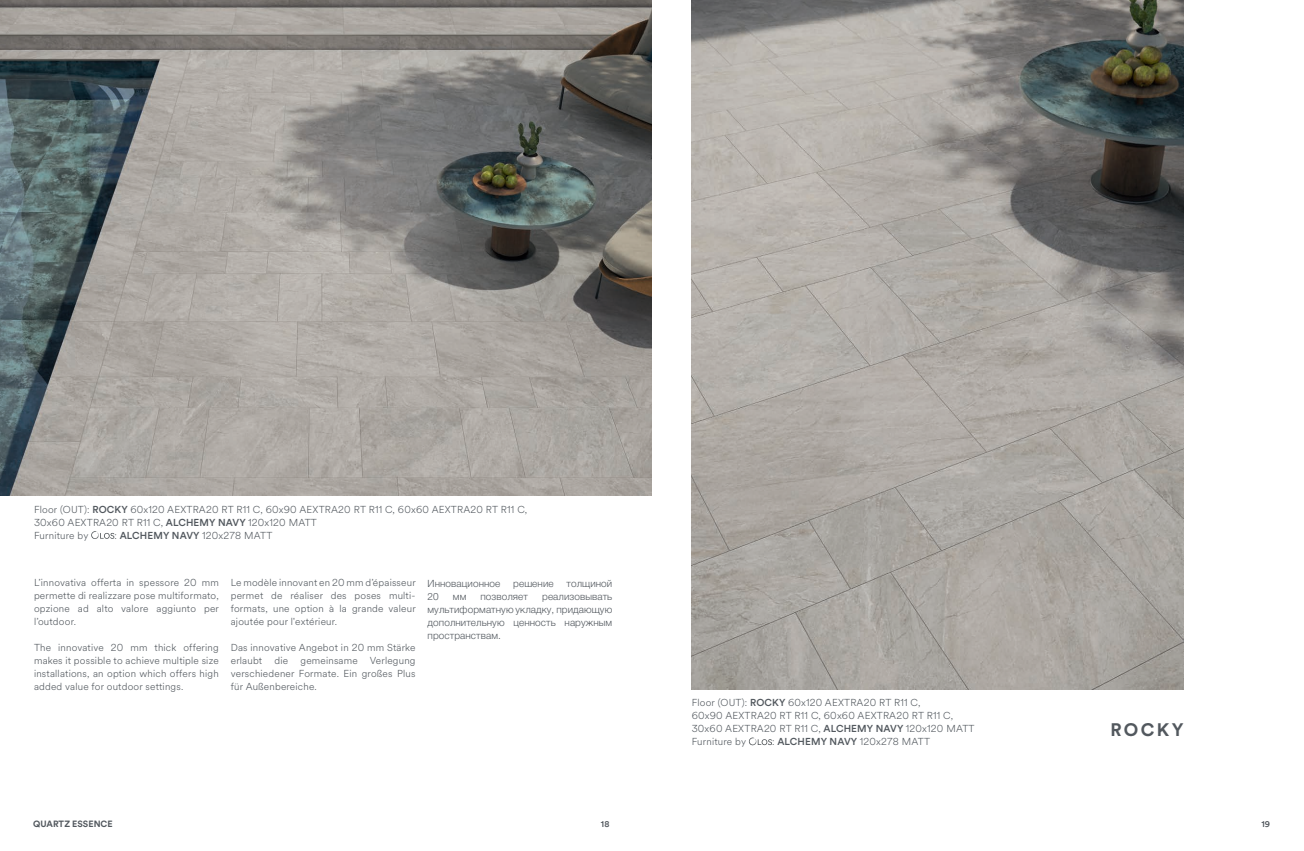
<style>
.page{position:relative;width:1304px;height:851px;background:#fff}
.page>*{position:absolute;margin:0;border:0;box-sizing:border-box;transform-origin:0 0}
.t1{font:700 18px "Circular Std";letter-spacing:.13em;color:#52585e}
.t2{font:300 10px/13px "Circular Spotify Text";letter-spacing:.02em;color:#52585e;text-align:justify}
.t3{font:300 10px/13px "Helvetica Neue LTCYR";letter-spacing:.01em;color:#52585e;text-align:justify}
.t4{font:700 9px "Circular Std";color:#52585e}
.t5{font:500 9px "Circular Std";color:#52585e}
.s1{font-family:"Circular Std";font-weight:500}
</style>
<div class="page">
<img style="left:0;top:0;width:652px;height:495px">
<svg style="left:749px;top:737px;width:23px;height:9px"></svg>
<img style="left:692px;top:0;width:492px;height:689px">
<svg style="left:91px;top:531px;width:23px;height:8px"></svg>
<p class="t2" style="left:34px;top:503px;width:495px;text-align:left">Floor (OUT): <span class="s1">ROCKY</span> 60x120 AEXTRA20 RT R11 C, 60x90 AEXTRA20 RT R11 C, 60x60 AEXTRA20 RT R11 C,<br>30x60 AEXTRA20 RT R11 C, <span class="s1">ALCHEMY NAVY</span> 120x120 MATT<br>Furniture by</p>
<p class="t2" style="left:115px;top:529px;width:159px">: <span class="s1">ALCHEMY NAVY</span> 120x278 MATT</p>
<p class="t2" style="left:34px;top:576px;width:186px">L’innovativa offerta in spessore 20 mm permette di realizzare pose multiformato, opzione ad alto valore aggiunto per l’outdoor.</p>
<p class="t2" style="left:34px;top:641px;width:186px">The innovative 20 mm thick offering makes it possible to achieve multiple size installations, an option which offers high added value for outdoor settings.</p>
<p class="t2" style="left:231px;top:576px;width:186px">Le modèle innovant en 20 mm d’épaisseur permet de réaliser des poses multi&shy;formats, une option à la grande valeur ajoutée pour l'extérieur.</p>
<p class="t2" style="left:231px;top:641px;width:186px">Das innovative Angebot in 20 mm Stärke erlaubt die gemeinsame Verlegung verschiedener Formate. Ein großes Plus für Außenbereiche.</p>
<p class="t3" style="left:428px;top:576px;width:74px">Инновационное</p>
<p class="t3" style="left:513px;top:576px;width:42px">решение</p>
<p class="t3" style="left:566px;top:576px;width:47px">толщиной</p>
<p class="t3" style="left:428px;top:589px;width:13px">20</p>
<p class="t3" style="left:453px;top:589px;width:15px">мм</p>
<p class="t3" style="left:480px;top:589px;width:49px">позволяет</p>
<p class="t3" style="left:428px;top:589px;width:186px;text-indent:115px">реализовывать мультиформатную укладку, придающую дополнительную ценность наружным пространствам.</p>
<p class="t2" style="left:692px;top:696px;width:284px;text-align:left">Floor (OUT): <span class="s1">ROCKY</span> 60x120 AEXTRA20 RT R11 C,<br>60x90 AEXTRA20 RT R11 C, 60x60 AEXTRA20 RT R11 C, 30x60 AEXTRA20 RT R11 C, <span class="s1">ALCHEMY NAVY</span> 120x120 MATT Furniture by</p>
<p class="t2" style="left:772px;top:735px;width:159px">: <span class="s1">ALCHEMY NAVY</span> 120x278 MATT</p>
<h1 class="t1" style="left:1110px;top:718px;width:75px">ROCKY</h1>
<p class="t4" style="left:33px;top:818px;width:81px">QUARTZ ESSENCE</p>
<p class="t5" style="left:601px;top:818px;width:10px">18</p>
<p class="t5" style="left:1261px;top:818px;width:10px">19</p>
</div>
